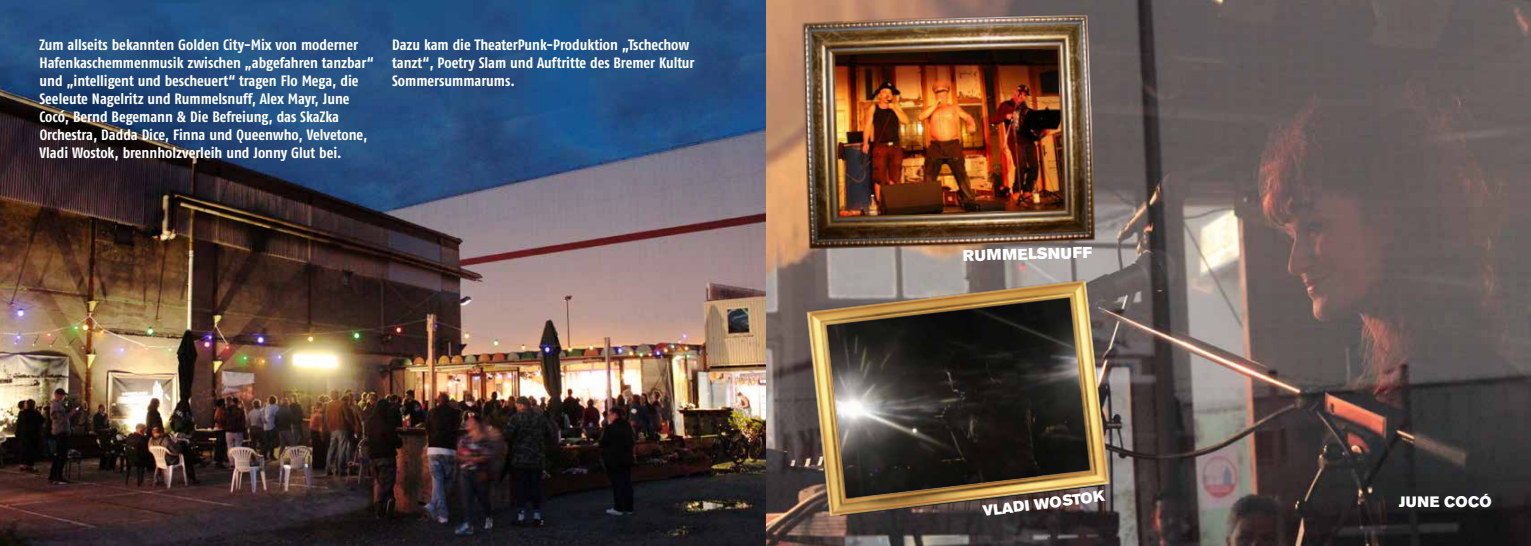
<style>
.page{position:relative;width:1531px;height:546px;background:#fff}
.page>*{position:absolute;margin:0;border:0;box-sizing:border-box;transform-origin:0 0}
.t1{font:15.5px "Berthold Akzidenz Grotesk BE Super";color:#fff}
.t2{font:700 15px/18px "Fago Co";color:#fff}
.t3{font:15px "Berthold Akzidenz Grotesk BE Super";letter-spacing:.03em;color:#fff}
</style>
<div class="page">
<img style="left:765px;top:0;width:766px;height:546px">
<img style="left:0;top:0;width:765px;height:546px">
<img style="left:778px;top:0;width:342px;height:273px">
<img style="left:793px;top:271px;width:325px;height:254px">
<p class="t2" style="left:39px;top:35px;width:336px">Zum allseits bekannten Golden City-Mix von moderner Hafenkaschemmenmusik zwischen „abgefahren tanzbar“ und „intelligent und bescheuert“ tragen Flo Mega, die Seeleute Nagelritz und Rummelsnuff, Alex Mayr, June Cocó, Bernd Begemann &amp; Die Befreiung, das SkaZka Orchestra, Dadda Dice, Finna und Queenwho, Velvetone, Vladi Wostok, brennholzverleih und Jonny Glut bei.</p>
<p class="t2" style="left:392px;top:35px;width:304px">Dazu kam die TheaterPunk-Produktion „Tschechow tanzt“, Poetry Slam und Auftritte des Bremer Kultur<br>Sommersummarums.</p>
<p class="t1" style="left:963px;top:249px;width:131px;rotate:-1deg">RUMMELSNUFF</p>
<p class="t3" style="left:982px;top:505px;width:124px;rotate:-7deg">VLADI WOSTOK</p>
<p class="t3" style="left:1399px;top:496px;width:94px">JUNE COCÓ</p>
</div>
